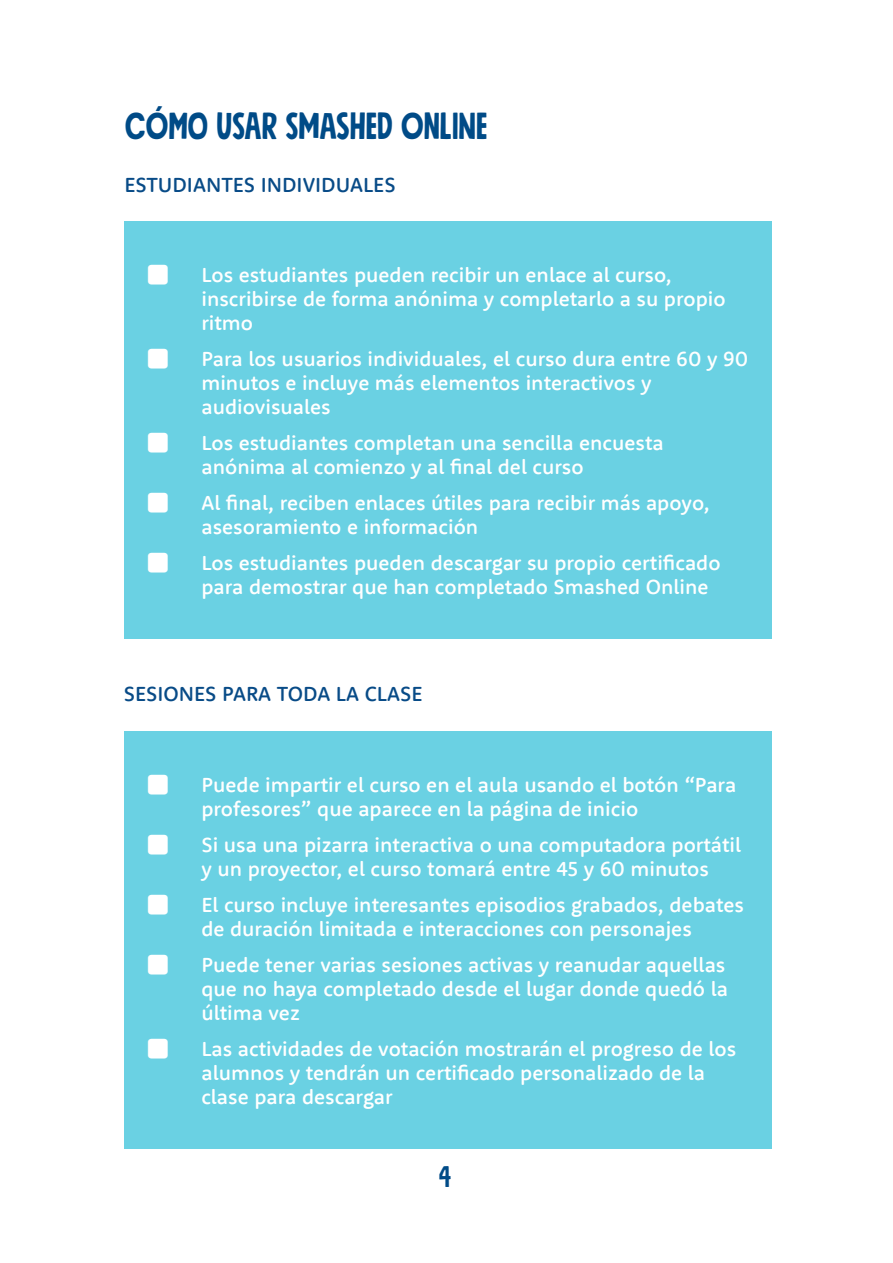
<style>
.page{position:relative;width:893px;height:1263px;background:#fff}
.page>*{position:absolute;margin:0;border:0;box-sizing:border-box;transform-origin:0 0}
.t1{font:37.5px "Mindset Slim";color:#004b87}
.t2{font:30px "Mindset Slim";color:#004b87}
.t3{font:500 21px/24px "Rooney Sans";color:#fff}
.t4{font:500 21px "Rooney Sans";color:#084b87}
</style>
<div class="page">
<div style="left:125px;top:221px;width:647px;height:418px;background:#6ad1e3"></div>
<div style="left:125px;top:731px;width:647px;height:418px;background:#6ad1e3"></div>
<h1 class="t1" style="left:125px;top:102px;width:364px">CÓMO USAR SMASHED ONLINE</h1>
<p class="t4" style="left:124px;top:171px;width:273px">ESTUDIANTES INDIVIDUALES</p>
<p class="t3" style="left:201px;top:262px;width:526px">Los estudiantes pueden recibir un enlace al curso, inscribirse de forma anónima y completarlo a su propio ritmo</p>
<p class="t3" style="left:201px;top:346px;width:549px">Para los usuarios individuales, el curso dura entre 60 y 90 minutos e incluye más elementos interactivos y audiovisuales</p>
<p class="t3" style="left:201px;top:430px;width:464px">Los estudiantes completan una sencilla encuesta anónima al comienzo y al final del curso</p>
<p class="t3" style="left:201px;top:490px;width:510px">Al final, reciben enlaces útiles para recibir más apoyo, asesoramiento e información</p>
<p class="t3" style="left:201px;top:550px;width:521px">Los estudiantes pueden descargar su propio certificado para demostrar que han completado Smashed Online</p>
<p class="t4" style="left:124px;top:680px;width:300px">SESIONES PARA TODA LA CLASE</p>
<p class="t3" style="left:201px;top:772px;width:536px">Puede impartir el curso en el aula usando el botón “Para profesores” que aparece en la página de inicio</p>
<p class="t3" style="left:201px;top:832px;width:541px">Si usa una pizarra interactiva o una computadora portátil y un proyector, el curso tomará entre 45 y 60 minutos</p>
<p class="t3" style="left:201px;top:892px;width:544px">El curso incluye interesantes episodios grabados, debates de duración limitada e interacciones con personajes</p>
<p class="t3" style="left:201px;top:952px;width:528px">Puede tener varias sesiones activas y reanudar aquellas que no haya completado desde el lugar donde quedó la última vez</p>
<p class="t3" style="left:201px;top:1036px;width:536px">Las actividades de votación mostrarán el progreso de los alumnos y tendrán un certificado personalizado de la clase para descargar</p>
<h2 class="t2" style="left:439px;top:1157px;width:14px">4</h2>
</div>
